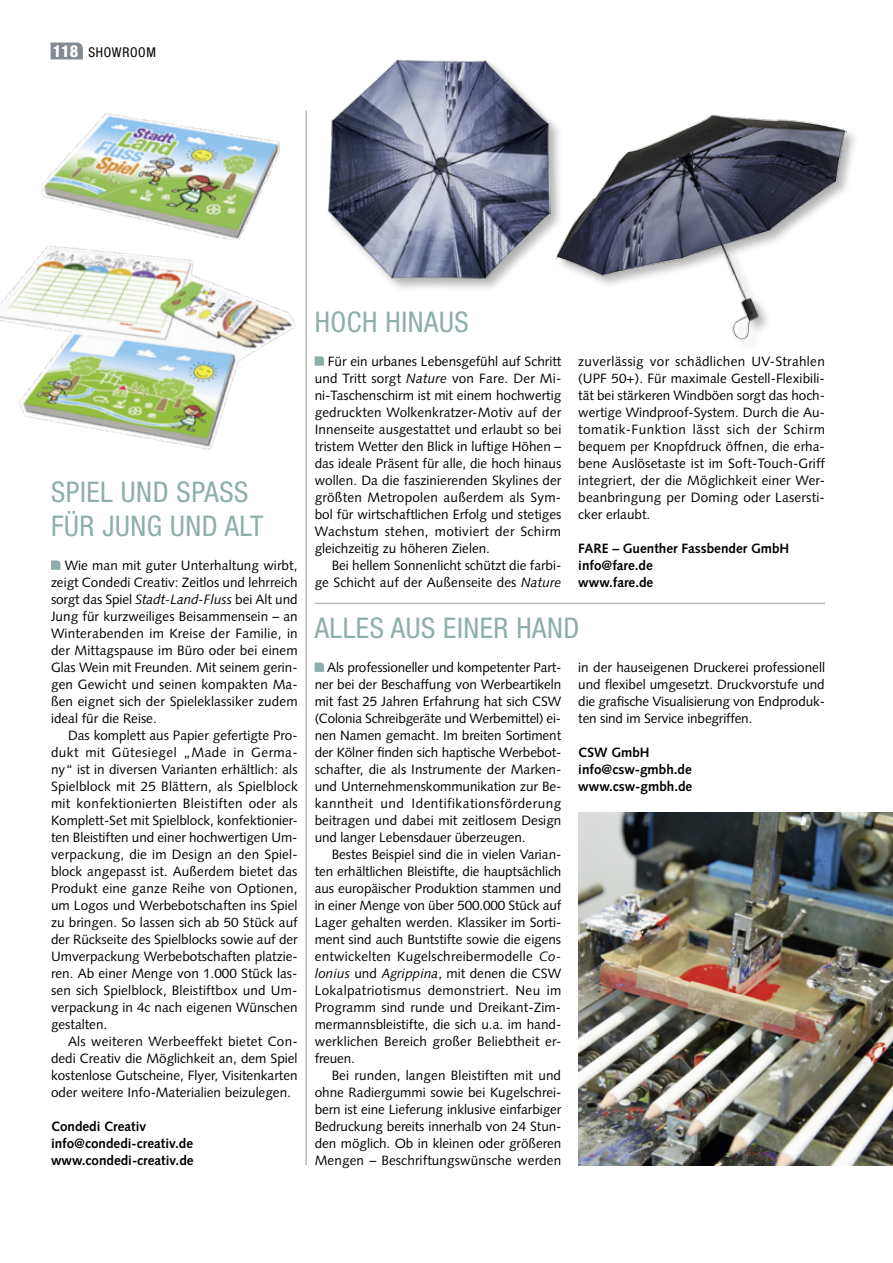
<style>
.page{position:relative;width:893px;height:1263px;background:#fff}
.page>*{position:absolute;margin:0;border:0;box-sizing:border-box;transform-origin:0 0}
.t1{font:condensed 28.5px/34px "Helvetica Neue";letter-spacing:.02em;color:#8eaeac}
.t2{font:13.5px/17px "Syntax LT";color:#000;text-align:justify}
.t3{font:700 13.5px/17px "Syntax LT";color:#000}
.t4{font:condensed 13.5px "Helvetica Neue";letter-spacing:.05em;color:#000}
.s1{font-weight:800;font-size:16.5px;color:#fff}
.s2{font-style:italic}
</style>
<div class="page">
<svg style="left:51px;top:43px;width:32px;height:16px"></svg>
<hr style="left:305px;top:111px;width:2px;height:1054px;background:#b9b9ba">
<hr style="left:315px;top:603px;width:510px;height:1px;background:#b9b9ba">
<img style="left:41px;top:113px;width:239px;height:80px">
<img style="left:0;top:193px;width:315px;height:302px">
<svg style="left:51px;top:560px;width:9px;height:10px"></svg>
<svg style="left:315px;top:662px;width:9px;height:10px"></svg>
<svg style="left:315px;top:356px;width:9px;height:10px"></svg>
<img style="left:578px;top:812px;width:315px;height:353px">
<div style="left:326px;top:58px;width:238px;height:234px;background:#000;opacity:.3"></div>
<img style="left:328px;top:58px;width:223px;height:223px">
<div style="left:554px;top:113px;width:306px;height:240px;background:#000;opacity:.3"></div>
<img style="left:556px;top:102px;width:291px;height:251px">
<p class="t4" style="left:53px;top:44px;width:105px"><span class="s1">118</span> SHOWROOM</p>
<h1 class="t1" style="left:51px;top:474px;width:214px">SPIEL UND SPASS<br>FÜR JUNG UND ALT</h1>
<p class="t2" style="left:51px;top:557px;width:248px;text-indent:14px">Wie man mit guter Unterhaltung wirbt, zeigt Condedi Creativ: Zeitlos und lehrreich sorgt das Spiel <span class="s2">Stadt-Land-Fluss</span> bei Alt und Jung für kurzweiliges Beisammensein – an Winterabenden im Kreise der Familie, in der Mittagspause im Büro oder bei einem Glas Wein mit Freunden. Mit seinem gerin&shy;gen Gewicht und seinen kompakten Ma&shy;ßen eignet sich der Spieleklassiker zudem ideal für die Reise.</p>
<p class="t2" style="left:51px;top:727px;width:248px;text-indent:17px">Das komplett aus Papier gefertigte Pro&shy;dukt mit Gütesiegel „Made in Germa&shy;ny“ ist in diversen Varianten erhältlich: als Spielblock mit 25 Blättern, als Spielblock mit konfektionierten Bleistiften oder als Komplett-Set mit Spielblock, konfektionier&shy;ten Bleistiften und einer hochwertigen Um&shy;verpackung, die im Design an den Spiel&shy;block angepasst ist. Außerdem bietet das Produkt eine ganze Reihe von Optionen, um Logos und Werbebotschaften ins Spiel zu bringen. So lassen sich ab 50 Stück auf der Rückseite des Spielblocks sowie auf der Umverpackung Werbebotschaften platzie&shy;ren. Ab einer Menge von 1.000 Stück las&shy;sen sich Spielblock, Bleistiftbox und Um&shy;verpackung in 4c nach eigenen Wünschen gestalten.</p>
<p class="t2" style="left:51px;top:1033px;width:248px;text-indent:17px">Als weiteren Werbeeffekt bietet Con&shy;dedi Creativ die Möglichkeit an, dem Spiel kostenlose Gutscheine, Flyer, Visitenkarten oder weitere Info-Materialien beizulegen.</p>
<p class="t3" style="left:51px;top:1118px;width:144px">Condedi Creativ info@condedi-creativ.de www.condedi-creativ.de</p>
<h1 class="t1" style="left:315px;top:304px;width:156px">HOCH HINAUS</h1>
<p class="t2" style="left:315px;top:353px;width:248px;text-indent:13px">Für ein urbanes Lebensgefühl auf Schritt und Tritt sorgt <span class="s2">Nature</span> von Fare. Der Mi&shy;ni-Taschenschirm ist mit einem hochwertig gedruckten Wolkenkratzer-Motiv auf der Innenseite ausgestattet und erlaubt so bei tristem Wetter den Blick in luftige Höhen – das ideale Präsent für alle, die hoch hinaus wollen. Da die faszinierenden Skylines der größten Metropolen außerdem als Sym&shy;bol für wirtschaftlichen Erfolg und stetiges Wachstum stehen, motiviert der Schirm gleichzeitig zu höheren Zielen.</p>
<p class="t2" style="left:315px;top:557px;width:248px;text-align:right">Bei hellem Sonnenlicht schützt die farbi&shy;ge Schicht auf der Außenseite des <span class="s2">Nature</span></p>
<p class="t2" style="left:578px;top:353px;width:248px">zuverlässig vor schädlichen UV-Strahlen (UPF 50+). Für maximale Gestell-Flexibili&shy;tät bei stärkeren Windböen sorgt das hoch&shy;wertige Windproof-System. Durch die Au&shy;tomatik-Funktion lässt sich der Schirm bequem per Knopfdruck öffnen, die erha&shy;bene Auslösetaste ist im Soft-Touch-Griff integriert, der die Möglichkeit einer Wer&shy;beanbringung per Doming oder Lasersti&shy;cker erlaubt.</p>
<p class="t3" style="left:578px;top:540px;width:212px">FARE – Guenther Fassbender GmbH info@fare.de<br>www.fare.de</p>
<h1 class="t1" style="left:315px;top:611px;width:266px">ALLES AUS EINER HAND</h1>
<p class="t2" style="left:315px;top:659px;width:248px;text-indent:13px">Als professioneller und kompetenter Part&shy;ner bei der Beschaffung von Werbeartikeln mit fast 25 Jahren Erfahrung hat sich CSW (Colonia Schreibgeräte und Werbemittel) ei&shy;nen Namen gemacht. Im breiten Sortiment der Kölner finden sich haptische Werbebot&shy;schafter, die als Instrumente der Marken&shy;und Unternehmenskommunikation zur Be&shy;kanntheit und Identifikationsförderung beitragen und dabei mit zeitlosem Design und langer Lebensdauer überzeugen.</p>
<p class="t2" style="left:315px;top:846px;width:248px;text-indent:17px">Bestes Beispiel sind die in vielen Varian&shy;ten erhältlichen Bleistifte, die hauptsächlich aus europäischer Produktion stammen und in einer Menge von über 500.000 Stück auf Lager gehalten werden. Klassiker im Sorti&shy;ment sind auch Buntstifte sowie die eigens entwickelten Kugelschreibermodelle <span class="s2">Co&shy;lonius</span> und <span class="s2">Agrippina</span>, mit denen die CSW Lokalpatriotismus demonstriert. Neu im Programm sind runde und Dreikant-Zim&shy;mermannsbleistifte, die sich u.a. im hand&shy;werklichen Bereich großer Beliebtheit er&shy;freuen.</p>
<p class="t2" style="left:315px;top:1067px;width:248px;text-indent:17px">Bei runden, langen Bleistiften mit und ohne Radiergummi sowie bei Kugelschrei&shy;bern ist eine Lieferung inklusive einfarbiger Bedruckung bereits innerhalb von 24 Stun&shy;den möglich. Ob in kleinen oder größeren Mengen – Beschriftungswünsche werden</p>
<p class="t2" style="left:578px;top:659px;width:248px">in der hauseigenen Druckerei professionell und flexibel umgesetzt. Druckvorstufe und die grafische Visualisierung von Endproduk&shy;ten sind im Service inbegriffen.</p>
<p class="t3" style="left:578px;top:744px;width:116px">CSW GmbH info@csw-gmbh.de www.csw-gmbh.de</p>
</div>
